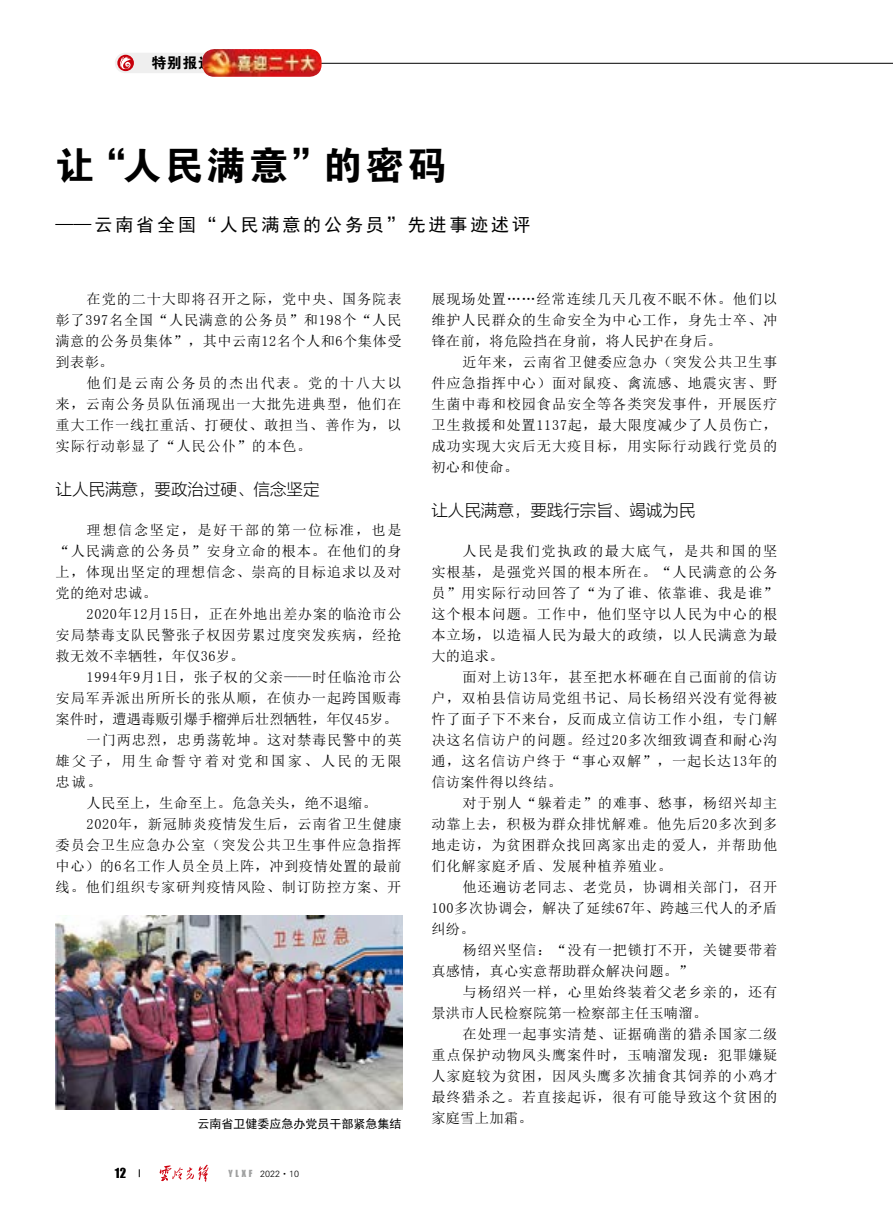
<style>
.page{position:relative;width:893px;height:1212px;background:#fff}
.page>*{position:absolute;margin:0;border:0;box-sizing:border-box;transform-origin:0 0}
.t1{font:39px "FZDHTK GBK1 0";letter-spacing:.08em;color:#000}
.t2{font:18px "Sim Hei";letter-spacing:.16em;color:#000}
.t3{font:16.5px "FZLTXHK GBK1 0";color:#000}
.t4{font:15px "FZDHTK GBK1 0";color:#000}
.t5{font:14.25px/21px "Sim Sun";letter-spacing:.055em;color:#000;text-align:justify}
.t6{font:14.25px/21px "Sim Sun";letter-spacing:.02em;color:#000}
.t7{font:14.25px "Sim Sun";color:#000}
.t8{font:14.25px "Sim Sun";letter-spacing:.035em;color:#000}
.t9{font:14.25px "Sim Sun";letter-spacing:.165em;color:#000}
.t10{font:12.75px "Impact";color:#000}
.t11{font:12px "Sim Hei";color:#000}
.t12{font:9px "FZXH1 K GBK1 0";color:#000}
.s1{font-family:"Impact";color:#9fa0a0}
</style>
<div class="page">
<svg style="left:159px;top:1164px;width:49px;height:18px"></svg>
<hr style="left:261px;top:63px;width:632px;height:1px;background:#000">
<div style="left:115px;top:53px;width:127px;height:20px;background:#efefef;border-radius:10px"></div>
<svg style="left:117px;top:55px;width:17px;height:16px"></svg>
<svg style="left:118px;top:57px;width:13px;height:14px"></svg>
<img style="left:202px;top:49px;width:120px;height:28px">
<img style="left:56px;top:915px;width:346px;height:194px">
<p class="t4" style="left:151px;top:55px;width:63px">特别报道</p>
<h1 class="t1" style="left:56px;top:144px;width:392px">让“人民满意”的密码</h1>
<p class="t2" style="left:56px;top:215px;width:476px">——云南省全国“人民满意的公务员”先进事迹述评</p>
<p class="t5" style="left:56px;top:288px;width:347px;text-indent:31px">在党的二十大即将召开之际，党中央、国务院表彰了397名全国“人民满意的公务员”和198个“人民满意的公务员集体”，其中云南12名个人和6个集体受到表彰。</p>
<p class="t5" style="left:56px;top:372px;width:348px;text-indent:31px">他们是云南公务员的杰出代表。党的十八大以来，云南公务员队伍涌现出一大批先进典型，他们在重大工作一线扛重活、打硬仗、敢担当、善作为，以实际行动彰显了“人民公仆”的本色。</p>
<p class="t3" style="left:56px;top:480px;width:265px">让人民满意，要政治过硬、信念坚定</p>
<p class="t5" style="left:56px;top:519px;width:348px;text-indent:31px">理想信念坚定，是好干部的第一位标准，也是“人民满意的公务员”安身立命的根本。在他们的身上，体现出坚定的理想信念、崇高的目标追求以及对党的绝对忠诚。</p>
<p class="t5" style="left:56px;top:603px;width:348px;text-indent:31px">2020年12月15日，正在外地出差办案的临沧市公安局禁毒支队民警张子权因劳累过度突发疾病，经抢救无效不幸牺牲，年仅36岁。</p>
<p class="t5" style="left:87px;top:666px;width:317px">1994年9月1日，张子权的父亲——时任临沧市公</p>
<p class="t5" style="left:56px;top:687px;width:347px">安局军弄派出所所长的张从顺，在侦办一起跨国贩毒</p>
<p class="t7" style="left:56px;top:712px;width:344px">案件时，遭遇毒贩引爆手榴弹后壮烈牺牲，年仅45岁。</p>
<p class="t5" style="left:87px;top:729px;width:316px">一门两忠烈，忠勇荡乾坤。这对禁毒民警中的英</p>
<p class="t9" style="left:56px;top:754px;width:347px">雄父子，用生命誓守着对党和国家、人民的无限</p>
<p class="t5" style="left:56px;top:771px;width:48px">忠诚。</p>
<p class="t6" style="left:87px;top:792px;width:292px">人民至上，生命至上。危急关头，绝不退缩。</p>
<p class="t5" style="left:87px;top:813px;width:316px">2020年，新冠肺炎疫情发生后，云南省卫生健康</p>
<p class="t5" style="left:56px;top:834px;width:347px">委员会卫生应急办公室（突发公共卫生事件应急指挥</p>
<p class="t8" style="left:56px;top:859px;width:348px">中心）的6名工作人员全员上阵，冲到疫情处置的最前</p>
<p class="t5" style="left:56px;top:876px;width:347px">线。他们组织专家研判疫情风险、制订防控方案、开</p>
<p class="t5" style="left:431px;top:288px;width:347px">展现场处置……经常连续几天几夜不眠不休。他们以维护人民群众的生命安全为中心工作，身先士卒、冲锋在前，将危险挡在身前，将人民护在身后。</p>
<p class="t5" style="left:431px;top:351px;width:347px;text-indent:31px">近年来，云南省卫健委应急办（突发公共卫生事件应急指挥中心）面对鼠疫、禽流感、地震灾害、野生菌中毒和校园食品安全等各类突发事件，开展医疗卫生救援和处置1137起，最大限度减少了人员伤亡，成功实现大灾后无大疫目标，用实际行动践行党员的初心和使命。</p>
<p class="t3" style="left:431px;top:501px;width:265px">让人民满意，要践行宗旨、竭诚为民</p>
<p class="t5" style="left:431px;top:540px;width:348px;text-indent:31px">人民是我们党执政的最大底气，是共和国的坚实根基，是强党兴国的根本所在。“人民满意的公务员”用实际行动回答了“为了谁、依靠谁、我是谁”这个根本问题。工作中，他们坚守以人民为中心的根本立场，以造福人民为最大的政绩，以人民满意为最大的追求。</p>
<p class="t5" style="left:431px;top:666px;width:348px;text-indent:31px">面对上访13年，甚至把水杯砸在自己面前的信访户，双柏县信访局党组书记、局长杨绍兴没有觉得被忤了面子下不来台，反而成立信访工作小组，专门解决这名信访户的问题。经过20多次细致调查和耐心沟通，这名信访户终于“事心双解”，一起长达13年的信访案件得以终结。</p>
<p class="t5" style="left:431px;top:792px;width:348px;text-indent:31px">对于别人“躲着走”的难事、愁事，杨绍兴却主动靠上去，积极为群众排忧解难。他先后20多次到多地走访，为贫困群众找回离家出走的爱人，并帮助他们化解家庭矛盾、发展种植养殖业。</p>
<p class="t5" style="left:431px;top:876px;width:347px;text-indent:31px">他还遍访老同志、老党员，协调相关部门，召开100多次协调会，解决了延续67年、跨越三代人的矛盾纠纷。</p>
<p class="t5" style="left:431px;top:939px;width:347px;text-indent:31px">杨绍兴坚信：“没有一把锁打不开，关键要带着真感情，真心实意帮助群众解决问题。”</p>
<p class="t6" style="left:431px;top:981px;width:347px;text-indent:31px">与杨绍兴一样，心里始终装着父老乡亲的，还有景洪市人民检察院第一检察部主任玉喃溜。</p>
<p class="t5" style="left:431px;top:1023px;width:347px;text-indent:31px">在处理一起事实清楚、证据确凿的猎杀国家二级重点保护动物凤头鹰案件时，玉喃溜发现：犯罪嫌疑人家庭较为贫困，因凤头鹰多次捕食其饲养的小鸡才最终猎杀之。若直接起诉，很有可能导致这个贫困的</p>
<p class="t11" style="left:198px;top:1118px;width:205px">云南省卫健委应急办党员干部紧急集结</p>
<p class="t5" style="left:431px;top:1107px;width:103px">家庭雪上加霜。</p>
<p class="t10" style="left:115px;top:1163px;width:13px">12</p>
<p class="t12" style="left:228px;top:1169px;width:72px"><span class="s1">YLXF</span> 2022·10</p>
</div>
